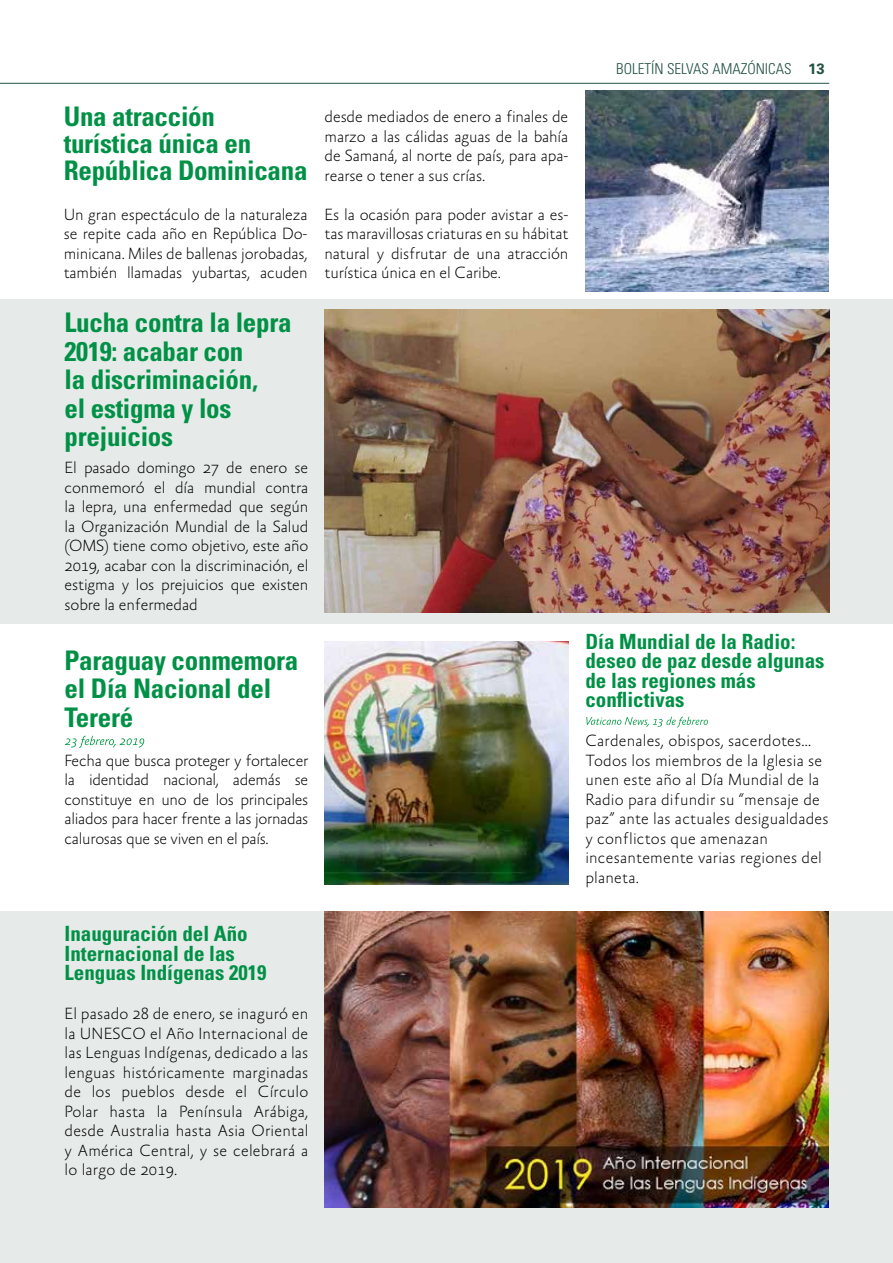
<style>
.page{position:relative;width:893px;height:1263px;background:#fff}
.page>*{position:absolute;margin:0;border:0;box-sizing:border-box;transform-origin:0 0}
.t1{font:700 condensed 27px/28.5px "Univers LT Std";letter-spacing:-.01em;color:#009146}
.t2{font:700 condensed 21px/19.5px "Univers LT Std";color:#009146}
.t3{font:100 16.5px/19.5px "Absara Sans";letter-spacing:.01em;color:#000;text-align:justify}
.t4{font:300 condensed 15px "Univers LT Std";color:#235144}
.s1{font-weight:700;font-stretch:normal}
</style>
<div class="page">
<hr style="left:0;top:83px;width:829px;height:1px;background:#235144">
<div style="left:0;top:299px;width:893px;height:325px;background:#e6eae9"></div>
<div style="left:0;top:912px;width:893px;height:351px;background:#e6eae9"></div>
<img style="left:325px;top:309px;width:504px;height:304px">
<img style="left:585px;top:91px;width:244px;height:200px">
<img style="left:325px;top:641px;width:243px;height:244px">
<img style="left:325px;top:912px;width:504px;height:296px">
<svg style="left:586px;top:717px;width:122px;height:10px"></svg>
<svg style="left:65px;top:736px;width:79px;height:12px"></svg>
<h1 class="t1" style="left:64px;top:103px;width:245px;line-height:27px">Una atracción turística única en<br>República Dominicana</h1>
<p class="t3" style="left:64px;top:205px;width:245px">Un gran espectáculo de la naturaleza se repite cada año en República Do&shy;minicana. Miles de ballenas jorobadas, también llamadas yubartas, acuden</p>
<h1 class="t1" style="left:65px;top:308px;width:229px">Lucha contra la lepra<br>2019: acabar con<br>la discriminación,<br>el estigma y los prejuicios</h1>
<p class="t3" style="left:65px;top:459px;width:245px">El pasado domingo 27 de enero se conmemoró el día mundial contra la lepra, una enfermedad que según la Organización Mundial de la Salud (OMS) tiene como objetivo, este año 2019, acabar con la discriminación, el estigma y los prejuicios que existen sobre la enfermedad</p>
<h1 class="t1" style="left:65px;top:646px;width:235px">Paraguay conmemora el Día Nacional del<br>Tereré</h1>
<p class="t3" style="left:65px;top:751px;width:245px">Fecha que busca proteger y fortalecer la identidad nacional, además se constituye en uno de los principales aliados para hacer frente a las jornadas calurosas que se viven en el país.</p>
<p class="t3" style="left:325px;top:108px;width:245px">desde mediados de enero a finales de marzo a las cálidas aguas de la bahía de Samaná, al norte de país, para apa&shy;rearse o tener a sus crías.</p>
<p class="t3" style="left:325px;top:205px;width:245px">Es la ocasión para poder avistar a es&shy;tas maravillosas criaturas en su hábitat natural y disfrutar de una atracción turística única en el Caribe.</p>
<p class="t2" style="left:65px;top:924px;width:203px">Inauguración del Año<br>Internacional de las<br>Lenguas Indígenas 2019</p>
<p class="t3" style="left:65px;top:1005px;width:245px">El pasado 28 de enero, se inaguró en la UNESCO el Año Internacional de las Lenguas Indígenas, dedicado a las lenguas históricamente marginadas de los pueblos desde el Círculo Polar hasta la Península Arábiga, desde Australia hasta Asia Oriental y América Central, y se celebrará a lo largo de 2019.</p>
<p class="t4" style="left:616px;top:60px;width:210px">BOLETÍN SELVAS AMAZÓNICAS <span class="s1">13</span></p>
<p class="t2" style="left:585px;top:631px;width:241px">Día Mundial de la Radio: deseo de paz desde algunas de las regiones más conflictivas</p>
<p class="t3" style="left:585px;top:732px;width:245px;text-align:left">Cardenales, obispos, sacerdotes…<br>Todos los miembros de la Iglesia se unen este año al Día Mundial de la<br>Radio para difundir su “mensaje de paz” ante las actuales desigualdades y conflictos que amenazan incesantemente varias regiones del planeta.</p>
</div>
